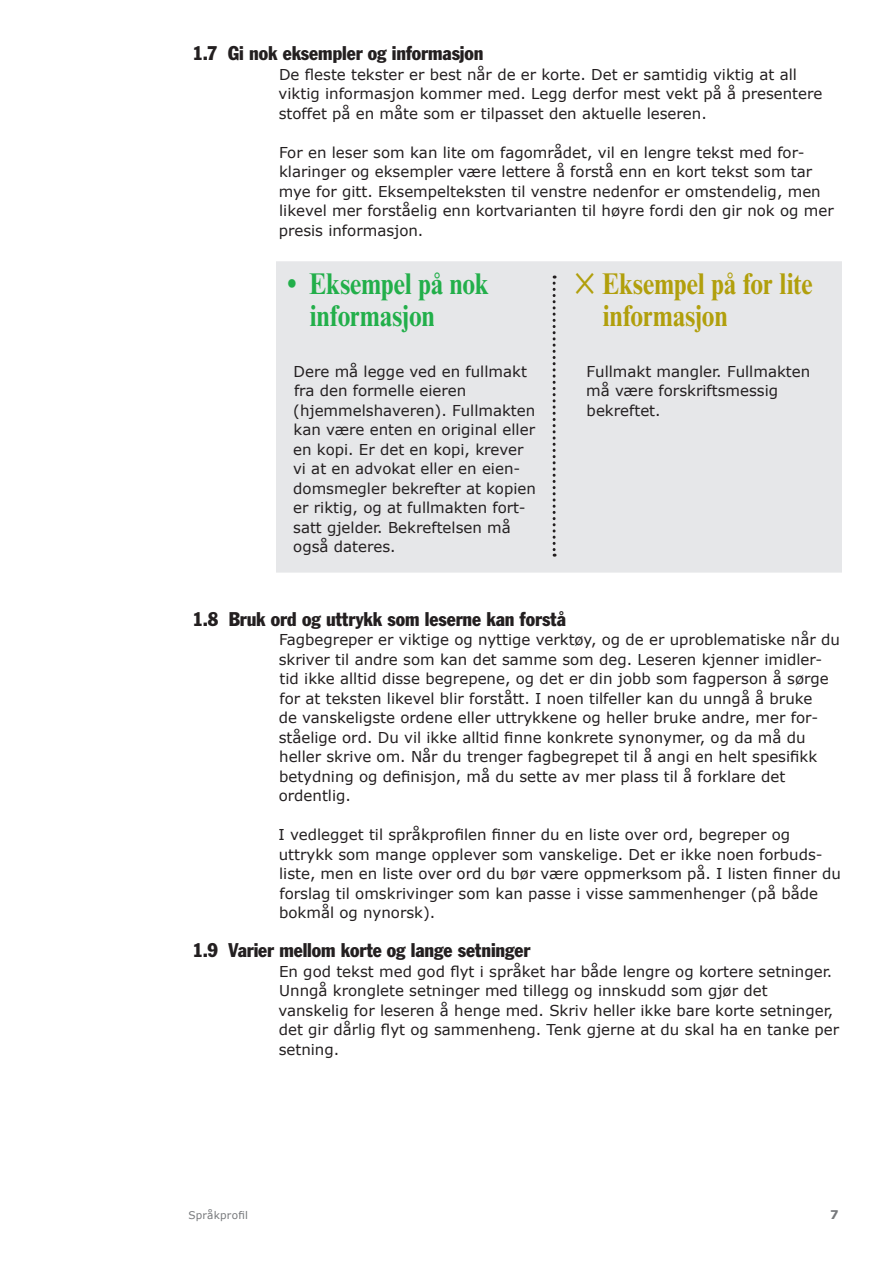
<style>
.page{position:relative;width:893px;height:1263px;background:#fff}
.page>*{position:absolute;margin:0;border:0;box-sizing:border-box;transform-origin:0 0}
.t1{font:700 30px/31.5px "Times NRMT";letter-spacing:-.005em;color:#b19f0c;scale:.85 1}
.t2{font:700 30px/31.5px "Times NRMT";letter-spacing:-.005em;color:#22af4a;scale:.85 1}
.t3{font:condensed 19.5px "Franklin Gothic";letter-spacing:-.005em;color:#231f20}
.t4{font:15px/19.5px "Verdana";color:#231f20}
.t5{font:700 12px "Verdana";color:#76787b}
.t6{font:10.5px "Verdana";letter-spacing:.02em;color:#76787b}
</style>
<div class="page">
<div style="left:276px;top:261px;width:566px;height:312px;background:#e6e7e9"></div>
<svg style="left:553px;top:276px;width:3px;height:281px"></svg>
<h2 class="t3" style="left:193px;top:41px;width:293px">1.7 Gi nok eksempler og informasjon</h2>
<p class="t4" style="left:279px;top:65px;width:545px">De fleste tekster er best når de er korte. Det er samtidig viktig at all viktig informasjon kommer med. Legg derfor mest vekt på å presentere stoffet på en måte som er tilpasset den aktuelle leseren.</p>
<p class="t4" style="left:279px;top:143px;width:557px">For en leser som kan lite om fagområdet, vil en lengre tekst med for&shy;klaringer og eksempler være lettere å forstå enn en kort tekst som tar mye for gitt. Eksempelteksten til venstre nedenfor er omstendelig, men likevel mer forståelig enn kortvarianten til høyre fordi den gir nok og mer presis informasjon.</p>
<h1 class="t2" style="left:310px;top:268px;width:212px;text-indent:-22px">• Eksempel på nok informasjon</h1>
<h1 class="t1" style="left:603px;top:268px;width:249px;text-indent:-27px">✕ Eksempel på for lite informasjon</h1>
<p class="t4" style="left:293px;top:362px;width:244px">Dere må legge ved en fullmakt fra den formelle eieren (hjemmelshaveren). Fullmakten kan være enten en original eller en kopi. Er det en kopi, krever vi at en advokat eller en eien&shy;domsmegler bekrefter at kopien er riktig, og at fullmakten fort-- satt gjelder. Bekreftelsen må også dateres.</p>
<p class="t4" style="left:586px;top:362px;width:226px">Fullmakt mangler. Fullmakten må være forskriftsmessig bekreftet.</p>
<h2 class="t3" style="left:193px;top:607px;width:375px">1.8 Bruk ord og uttrykk som leserne kan forstå</h2>
<p class="t4" style="left:279px;top:630px;width:563px">Fagbegreper er viktige og nyttige verktøy, og de er uproblematiske når du skriver til andre som kan det samme som deg. Leseren kjenner imidler&shy;tid ikke alltid disse begrepene, og det er din jobb som fagperson å sørge for at teksten likevel blir forstått. I noen tilfeller kan du unngå å bruke<br>de vanskeligste ordene eller uttrykkene og heller bruke andre, mer for&shy;ståelige ord. Du vil ikke alltid finne konkrete synonymer, og da må du heller skrive om. Når du trenger fagbegrepet til å angi en helt -spesifikk betydning og definisjon, må du sette av mer plass til å forklare det ordentlig.</p>
<p class="t4" style="left:278px;top:825px;width:564px">I vedlegget til språkprofilen finner du en liste over ord, begreper og uttrykk som mange opplever som vanskelige. Det er ikke noen forbuds&shy;liste, men en liste over ord du bør være oppmerksom på. I listen finner du forslag til omskrivinger som kan passe i visse sammenhenger (på både bokmål og nynorsk).</p>
<h2 class="t3" style="left:193px;top:938px;width:339px">1.9 Varier mellom korte og lange setninger</h2>
<p class="t4" style="left:279px;top:962px;width:562px">En god tekst med god flyt i språket har både lengre og kortere -setninger.<br>Unngå kronglete setninger med tillegg og innskudd som gjør det vanskelig for leseren å henge med. Skriv heller ikke bare korte setninger, det gir dårlig flyt og sammenheng. Tenk gjerne at du skal ha en tanke per setning.</p>
<p class="t6" style="left:189px;top:1209px;width:61px">Språkprofil</p>
<p class="t5" style="left:830px;top:1207px;width:10px">7</p>
</div>
